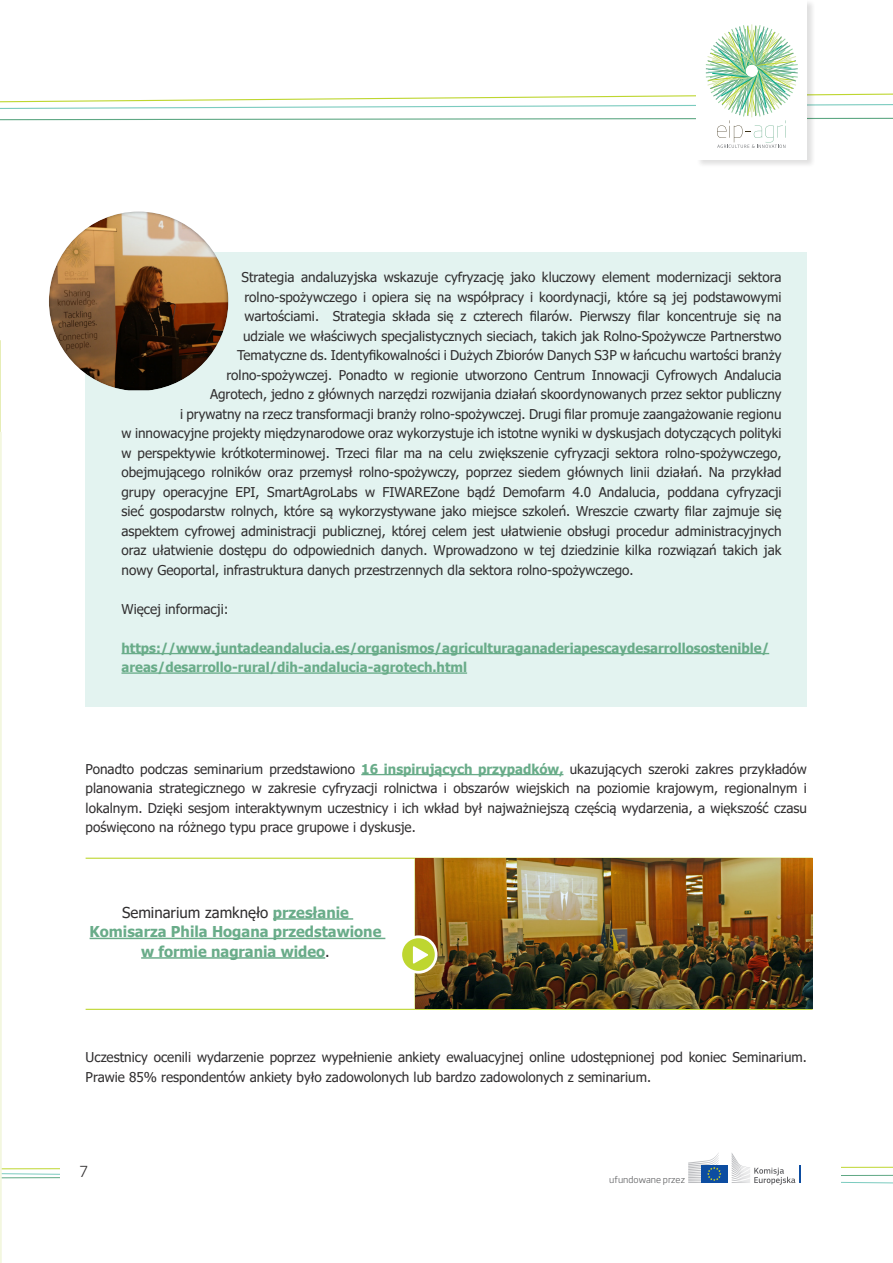
<style>
.page{position:relative;width:893px;height:1263px;background:#fff}
.page>*{position:absolute;margin:0;border:0;box-sizing:border-box;transform-origin:0 0}
.t1{font:700 15px/19.5px "Tahoma";color:#69ac89;text-align:center}
.t2{font:300 15px "Soho Gothic Pro";color:#312f30}
.t3{font:13.5px/19.5px "Tahoma";color:#312f30;text-align:justify}
.t4{font:700 13.5px/19.5px "Tahoma";color:#69ac89}
.t5{font:300 9px "Soho Gothic Pro";color:#58595b}
.s1{font-weight:700;color:#69ac89}
.s2{font-weight:400;color:#312f30}
</style>
<div class="page">
<svg style="left:2px;top:1168px;width:58px;height:11px"></svg>
<svg style="left:841px;top:1166px;width:52px;height:18px"></svg>
<div style="left:696px;top:0;width:120px;height:169px;background:#231f20;opacity:.14"></div>
<div style="left:697px;top:0;width:110px;height:160px;background:#fff"></div>
<hr style="left:751px;top:24px;width:1px;height:40px;background:#dbe9b8">
<svg style="left:0;top:25px;width:893px;height:123px"></svg>
<svg style="left:732px;top:1153px;width:69px;height:32px"></svg>
<div style="left:701px;top:1165px;width:27px;height:18px;background:#0d4da1"></div>
<svg style="left:688px;top:1153px;width:33px;height:30px"></svg>
<div style="left:86px;top:253px;width:721px;height:454px;background:#e3f3f0"></div>
<hr style="left:121px;top:653px;width:648px;height:1px;background:#69ac89">
<hr style="left:121px;top:672px;width:346px;height:2px;background:#69ac89">
<hr style="left:361px;top:774px;width:202px;height:1px;background:#69ac89">
<hr style="left:86px;top:858px;width:329px;height:1px;background:#bed630">
<hr style="left:415px;top:858px;width:398px;height:1px;background:#bed630">
<hr style="left:415px;top:859px;width:1px;height:150px;background:#bed630">
<hr style="left:86px;top:1009px;width:329px;height:1px;background:#bed630">
<hr style="left:415px;top:1009px;width:398px;height:1px;background:#bed630">
<hr style="left:273px;top:918px;width:80px;height:2px;background:#69ac89">
<hr style="left:90px;top:938px;width:295px;height:1px;background:#69ac89">
<hr style="left:141px;top:957px;width:184px;height:2px;background:#69ac89">
<img style="left:416px;top:859px;width:397px;height:150px">
<div style="left:48px;top:209px;width:183px;height:183px;background:#231f20;opacity:.75"></div>
<svg style="left:402px;top:935px;width:36px;height:39px"></svg>
<hr style="left:0;top:340px;width:1px;height:524px;background:#dde799">
<hr style="left:0;top:432px;width:2px;height:831px;background:#f3f7df">
<p class="t3" style="left:241px;top:268px;width:542px">Strategia andaluzyjska wskazuje cyfryzację jako kluczowy element modernizacji sektora</p>
<p class="t3" style="left:244px;top:288px;width:538px">rolno-spożywczego i opiera się na współpracy i koordynacji, które są jej podstawowymi</p>
<p class="t3" style="left:244px;top:307px;width:539px">wartościami. Strategia składa się z czterech filarów. Pierwszy filar koncentruje się na</p>
<p class="t3" style="left:243px;top:327px;width:540px">udziale we właściwych specjalistycznych sieciach, takich jak Rolno-Spożywcze Partnerstwo</p>
<p class="t3" style="left:237px;top:346px;width:546px">Tematyczne ds. Identyfikowalności i Dużych Zbiorów Danych S3P w łańcuchu wartości branży</p>
<p class="t3" style="left:226px;top:366px;width:557px">rolno-spożywczej. Ponadto w regionie utworzono Centrum Innowacji Cyfrowych Andalucia</p>
<p class="t3" style="left:210px;top:385px;width:573px">Agrotech, jedno z głównych narzędzi rozwijania działań skoordynowanych przez sektor publiczny</p>
<p class="t3" style="left:180px;top:405px;width:603px">i prywatny na rzecz transformacji branży rolno-spożywczej. Drugi filar promuje zaangażowanie regionu</p>
<p class="t3" style="left:121px;top:424px;width:662px">w innowacyjne projekty międzynarodowe oraz wykorzystuje ich istotne wyniki w dyskusjach dotyczących polityki</p>
<p class="t3" style="left:121px;top:444px;width:661px">w perspektywie krótkoterminowej. Trzeci filar ma na celu zwiększenie cyfryzacji sektora rolno-spożywczego,</p>
<p class="t3" style="left:121px;top:463px;width:661px">obejmującego rolników oraz przemysł rolno-spożywczy, poprzez siedem głównych linii działań. Na przykład</p>
<p class="t3" style="left:121px;top:483px;width:661px">grupy operacyjne EPI, SmartAgroLabs w FIWAREZone bądź Demofarm 4.0 Andalucia, poddana cyfryzacji</p>
<p class="t3" style="left:121px;top:502px;width:661px">sieć gospodarstw rolnych, które są wykorzystywane jako miejsce szkoleń. Wreszcie czwarty filar zajmuje się</p>
<p class="t3" style="left:121px;top:522px;width:662px">aspektem cyfrowej administracji publicznej, której celem jest ułatwienie obsługi procedur administracyjnych</p>
<p class="t3" style="left:121px;top:541px;width:662px">oraz ułatwienie dostępu do odpowiednich danych. Wprowadzono w tej dziedzinie kilka rozwiązań takich jak</p>
<p class="t3" style="left:121px;top:561px;width:514px">nowy Geoportal, infrastruktura danych przestrzennych dla sektora rolno-spożywczego.</p>
<p class="t3" style="left:121px;top:600px;width:109px">Więcej informacji:</p>
<p class="t4" style="left:121px;top:638px;width:649px">https://www.juntadeandalucia.es/organismos/agriculturaganaderiapescaydesarrollosostenible/ areas/desarrollo-rural/dih-andalucia-agrotech.html</p>
<p class="t3" style="left:86px;top:760px;width:723px">Ponadto podczas seminarium przedstawiono <span class="s1">16 inspirujących przypadków,</span> ukazujących szeroki zakres przykładów planowania strategicznego w zakresie cyfryzacji rolnictwa i obszarów wiejskich na poziomie krajowym, regionalnym i lokalnym. Dzięki sesjom interaktywnym uczestnicy i ich wkład był najważniejszą częścią wydarzenia, a większość czasu poświęcono na różnego typu prace grupowe i dyskusje.</p>
<p class="t1" style="left:90px;top:903px;width:293px"><span class="s2">Seminarium zamknęło</span> przesłanie<br>Komisarza Phila Hogana przedstawione w formie nagrania wideo<span class="s2">.</span></p>
<p class="t3" style="left:86px;top:1048px;width:723px">Uczestnicy ocenili wydarzenie poprzez wypełnienie ankiety ewaluacyjnej online udostępnionej pod koniec Seminarium.<br>Prawie 85% respondentów ankiety było zadowolonych lub bardzo zadowolonych z seminarium.</p>
<p class="t2" style="left:79px;top:1160px;width:10px">7</p>
<p class="t5" style="left:609px;top:1173px;width:77px">ufundowane przez</p>
</div>
